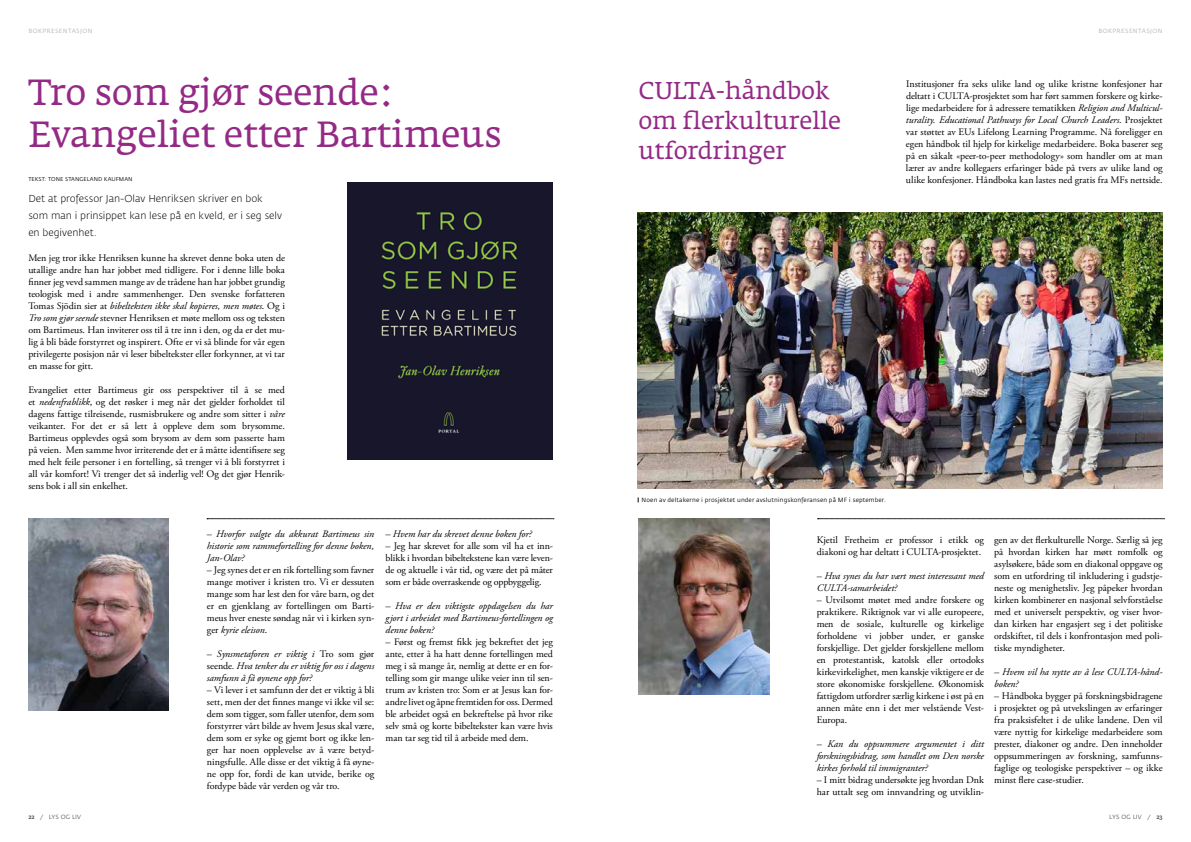
<style>
.page{position:relative;width:1191px;height:842px;background:#fff}
.page>*{position:absolute;margin:0;border:0;box-sizing:border-box;transform-origin:0 0}
.t1{font:36px/42px "Fedra Serif A";letter-spacing:-.01em;color:#942a86}
.t2{font:24px/30px "Fedra Serif A";letter-spacing:-.01em;color:#942a86}
.t3{font:10px/12px "Adobe Garamond Pro";letter-spacing:-.005em;color:#000;text-align:justify}
.t4{font:italic 10px/12px "Adobe Garamond Pro";letter-spacing:-.005em;color:#000;text-align:justify}
.t5{font:300 10px/17px "Fedra Sans";color:#000}
.t6{font:6px "Fedra Sans";letter-spacing:.015em;color:#000}
.t7{font:6px "Fedra Sans";letter-spacing:.075em;color:#b3b2b2}
.t8{font:6px "Fedra Sans";letter-spacing:.02em;color:#575756}
.t9{font:5.5px "Fedra Sans";letter-spacing:.015em;color:#000}
.s1{font-style:italic}
.s2{font-style:normal}
.s3{font-family:"Fedra Serif A";font-weight:500;font-size:6.2px}
</style>
<div class="page">
<img style="left:28px;top:519px;width:140px;height:192px">
<img style="left:638px;top:213px;width:524px;height:276px">
<img style="left:638px;top:519px;width:131px;height:176px">
<img style="left:348px;top:183px;width:205px;height:276px">
<svg style="left:207px;top:519px;width:347px;height:1px"></svg>
<svg style="left:817px;top:519px;width:347px;height:1px"></svg>
<p class="t7" style="left:28px;top:27px;width:66px">BOKPRESENTASJON</p>
<p class="t7" style="left:1098px;top:27px;width:66px">BOKPRESENTASJON</p>
<h1 class="t1" style="left:28px;top:71px;width:475px">Tro som gjør seende:<br>Evangeliet etter Bartimeus</h1>
<h2 class="t2" style="left:638px;top:75px;width:204px">CULTA-håndbok om flerkulturelle utfordringer</h2>
<p class="t9" style="left:28px;top:176px;width:106px">TEKST: TONE STANGELAND KAUFMAN</p>
<p class="t5" style="left:28px;top:191px;width:255px">Det at professor Jan-Olav Henriksen skriver en bok som man i prinsippet kan lese på en kveld, er i seg selv en begivenhet.</p>
<p class="t3" style="left:28px;top:252px;width:258px">Men jeg tror ikke Henriksen kunne ha skrevet denne boka uten de utallige andre han har jobbet med tidligere. For i denne lille boka finner jeg vevd sammen mange av de trådene han har jobbet grundig teologisk med i andre sammenhenger. Den svenske forfatteren Tomas Sjödin sier at <span class="s1">bibelteksten ikke skal kopieres, men møtes</span>. Og i <span class="s1">Tro som gjør seende</span> stevner Henriksen et møte mellom oss og teksten om Bartimeus. Han inviterer oss til å tre inn i den, og da er det mu&shy;lig å bli både forstyrret og inspirert. Ofte er vi så blinde for vår egen privilegerte posisjon når vi leser bibeltekster eller forkynner, at vi tar en masse for gitt.</p>
<p class="t3" style="left:28px;top:384px;width:258px">Evangeliet etter Bartimeus gir oss perspektiver til å se med et <span class="s1">nedenfrablikk</span>, og det røsker i meg når det gjelder forholdet til dagens fattige tilreisende, rusmisbrukere og andre som sitter i <span class="s1">våre </span>veikanter. For det er så lett å oppleve dem som brysomme.<br>Bartimeus opplevdes også som brysom av dem som passerte ham på veien. Men samme hvor irriterende det er å måtte identifisere seg med helt feile personer i en fortelling, så trenger vi å bli forstyrret i all vår komfort! Vi trenger det så inderlig vel! Og det gjør Henrik&shy;sens bok i all sin enkelhet.</p>
<p class="t6" style="left:641px;top:497px;width:246px">Noen av deltakerne i prosjektet under avslutningskonferansen på MF i september.</p>
<p class="t3" style="left:906px;top:78px;width:258px">Institusjoner fra seks ulike land og ulike kristne konfesjoner har deltatt i CULTA-prosjektet som har ført sammen forskere og kirke&shy;lige medarbeidere for å adressere tematikken <span class="s1">Religion and Multicul&shy;turality. Educational Pathways for Local Church Leaders</span>. Prosjektet var støttet av EUs Lifelong Learning Programme. Nå foreligger en egen håndbok til hjelp for kirkelige medarbeidere. Boka baserer seg på en såkalt «peer-to-peer methodology» som handler om at man lærer av andre kollegaers erfaringer både på tvers av ulike land og ulike konfesjoner. Håndboka kan lastes ned gratis fra MFs nettside.</p>
<p class="t4" style="left:207px;top:528px;width:169px">– Hvorfor valgte du akkurat Bartimeus sin historie som rammefortelling for denne boken, Jan-Olav?</p>
<p class="t3" style="left:207px;top:564px;width:169px">– Jeg synes det er en rik fortelling som favner mange motiver i kristen tro. Vi er dessuten mange som har lest den for våre barn, og det er en gjenklang av fortellingen om Barti&shy;meus hver eneste søndag når vi i kirken syn&shy;ger <span class="s1">kyrie eleison</span>.</p>
<p class="t4" style="left:207px;top:648px;width:169px">– Synsmetaforen er viktig i <span class="s2">Tro som gjør seende</span>. Hva tenker du er viktig for oss i dagens samfunn å få øynene opp for?</p>
<p class="t3" style="left:207px;top:684px;width:169px">– Vi lever i et samfunn der det er viktig å bli sett, men der det finnes mange vi ikke vil se: dem som tigger, som faller utenfor, dem som forstyrrer vårt bilde av hvem Jesus skal være, dem som er syke og gjemt bort og ikke len&shy;ger har noen opplevelse av å være betyd&shy;ningsfulle. Alle disse er det viktig å få øyne&shy;ne opp for, fordi de kan utvide, berike og fordype både vår verden og vår tro.</p>
<p class="t4" style="left:385px;top:528px;width:148px">– Hvem har du skrevet denne boken for?</p>
<p class="t3" style="left:385px;top:540px;width:169px">– Jeg har skrevet for alle som vil ha et inn&shy;blikk i hvordan bibeltekstene kan være leven&shy;de og aktuelle i vår tid, og være det på måter som er både overraskende og oppbyggelig.</p>
<p class="t4" style="left:385px;top:600px;width:169px">– Hva er den viktigste oppdagelsen du har gjort i arbeidet med Bartimeus-fortellingen og denne boken?</p>
<p class="t3" style="left:385px;top:636px;width:169px">– Først og fremst fikk jeg bekreftet det jeg ante, etter å ha hatt denne fortellingen med meg i så mange år, nemlig at dette er en for&shy;telling som gir mange ulike veier inn til sen&shy;trum av kristen tro: Som er at Jesus kan for&shy;andre livet og åpne fremtiden for oss. Dermed ble arbeidet også en bekreftelse på hvor rike selv små og korte bibeltekster kan være hvis man tar seg tid til å arbeide med dem.</p>
<p class="t3" style="left:816px;top:534px;width:169px">Kjetil Fretheim er professor i etikk og diakoni og har deltatt i CULTA-prosjektet.</p>
<p class="t4" style="left:816px;top:570px;width:169px">– Hva synes du har vært mest interessant med<br>CULTA-samarbeidet?</p>
<p class="t3" style="left:816px;top:594px;width:169px">– Utvilsomt møtet med andre forskere og praktikere. Riktignok var vi alle europeere, men de sosiale, kulturelle og kirkelige forholdene vi jobber under, er ganske forskjellige. Det gjelder forskjellene mellom en protestantisk, katolsk eller ortodoks kirkevirkelighet, men kanskje viktigere er de store økonomiske forskjellene. Økonomisk fattigdom utfordrer særlig kirkene i øst på en annen måte enn i det mer velstående Vest-Europa.</p>
<p class="t4" style="left:816px;top:738px;width:169px">– Kan du oppsummere argumentet i ditt forskningsbidrag, som handlet om Den norske kirkes forhold til immigranter?</p>
<p class="t3" style="left:816px;top:774px;width:169px">– I mitt bidrag undersøkte jeg hvordan Dnk har uttalt seg om innvandring og utviklin-</p>
<p class="t3" style="left:994px;top:534px;width:170px">gen av det flerkulturelle Norge. Særlig så jeg på hvordan kirken har møtt romfolk og asylsøkere, både som en diakonal oppgave og som en utfordring til inkludering i gudstje&shy;neste og menighetsliv. Jeg påpeker hvordan kirken kombinerer en nasjonal selvforståelse med et universelt perspektiv, og viser hvor&shy;dan kirken har engasjert seg i det politiske ordskiftet, til dels i konfrontasjon med poli&shy;tiske myndigheter.</p>
<p class="t4" style="left:994px;top:666px;width:170px">– Hvem vil ha nytte av å lese CULTA-hånd&shy;boken?</p>
<p class="t3" style="left:994px;top:690px;width:170px">– Håndboka bygger på forskningsbidragene i prosjektet og på utvekslingen av erfaringer fra praksisfeltet i de ulike landene. Den vil være nyttig for kirkelige medarbeidere som prester, diakoner og andre. Den inneholder oppsummeringen av forskning, samfunns&shy;faglige og teologiske perspektiver – og ikke minst flere case-studier.</p>
<p class="t8" style="left:28px;top:813px;width:54px"><span class="s3">22</span> / LYS OG LIV</p>
<p class="t8" style="left:1109px;top:813px;width:55px">LYS OG LIV / <span class="s3">23</span></p>
</div>
